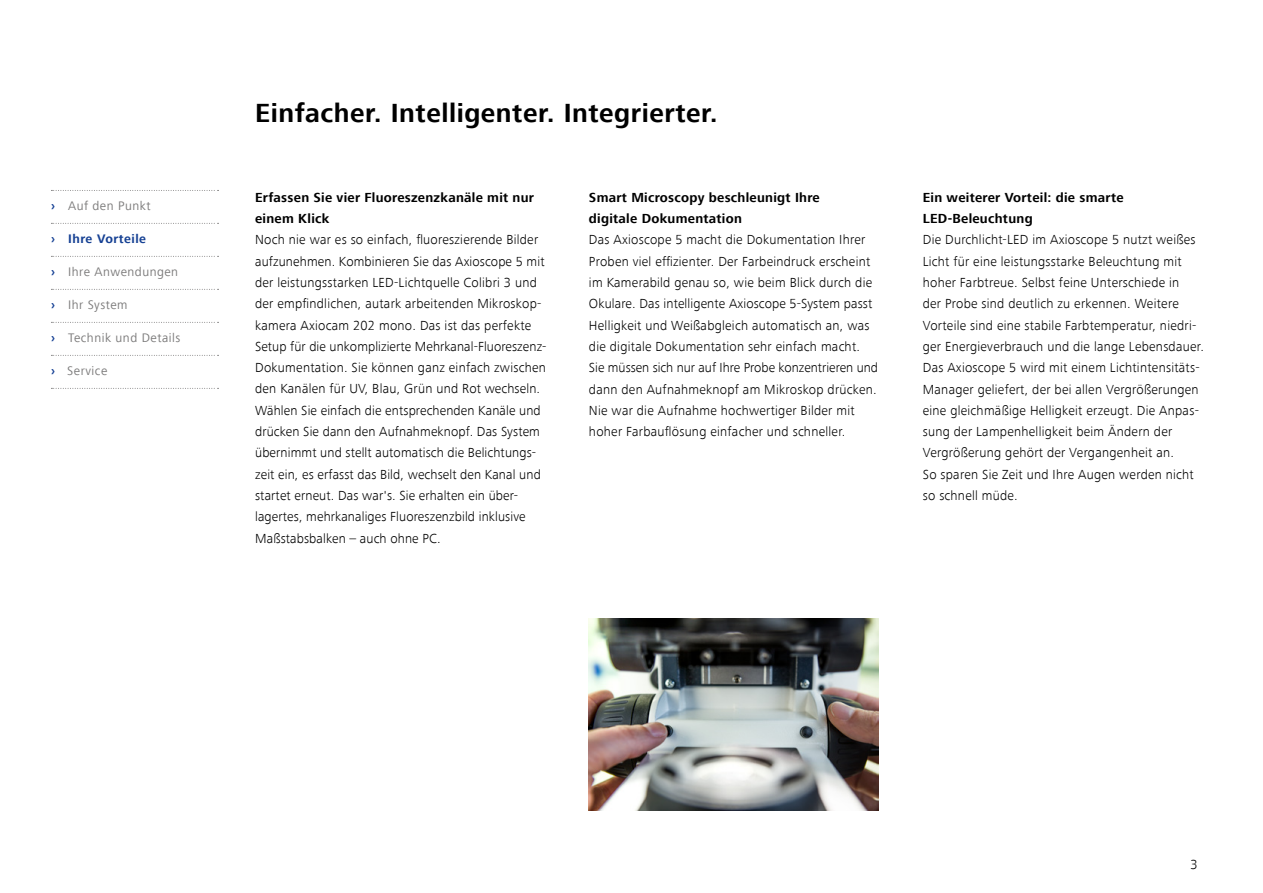
<style>
.page{position:relative;width:1263px;height:893px;background:#fff}
.page>*{position:absolute;margin:0;border:0;box-sizing:border-box;transform-origin:0 0}
.t1{font:700 27px "ZEISS Frutiger Next W1 G";letter-spacing:.02em;color:#000}
.t2{font:300 13.5px/21.3px "ZEISS Frutiger Next W1 G";letter-spacing:.02em;color:#000}
.t3{font:700 13.5px/21.3px "ZEISS Frutiger Next W1 G";letter-spacing:.02em;color:#000}
.t4{font:12.75px "ZEISS Frutiger Next W1 G";letter-spacing:.04em;color:#7c7b7b}
.t5{font:700 12.75px "ZEISS Frutiger Next W1 G";letter-spacing:.04em;color:#164194}
.s1{font-weight:700;color:#164194}
</style>
<div class="page">
<img style="left:589px;top:619px;width:289px;height:191px">
<svg style="left:51px;top:190px;width:168px;height:1px"></svg>
<svg style="left:51px;top:223px;width:168px;height:1px"></svg>
<svg style="left:51px;top:256px;width:168px;height:1px"></svg>
<svg style="left:51px;top:289px;width:168px;height:1px"></svg>
<svg style="left:51px;top:322px;width:168px;height:1px"></svg>
<svg style="left:51px;top:355px;width:168px;height:1px"></svg>
<svg style="left:51px;top:388px;width:168px;height:1px"></svg>
<p class="t4" style="left:51px;top:199px;width:101px"><span class="s1">›</span> Auf den Punkt</p>
<p class="t5" style="left:51px;top:232px;width:97px">› Ihre Vorteile</p>
<p class="t4" style="left:51px;top:265px;width:129px"><span class="s1">›</span> Ihre Anwendungen</p>
<p class="t4" style="left:51px;top:298px;width:78px"><span class="s1">›</span> Ihr System</p>
<p class="t4" style="left:51px;top:331px;width:131px"><span class="s1">›</span> Technik und Details</p>
<p class="t4" style="left:51px;top:364px;width:58px"><span class="s1">›</span> Service</p>
<h1 class="t1" style="left:255px;top:97px;width:464px">Einfacher. Intelligenter. Integrierter.</h1>
<p class="t3" style="left:255px;top:187px;width:280px">Erfassen Sie vier Fluoreszenzkanäle mit nur einem Klick</p>
<p class="t2" style="left:255px;top:229px;width:293px">Noch nie war es so einfach, fluoreszierende Bilder aufzunehmen. Kombinieren Sie das Axioscope 5 mit der leistungsstarken LED-Lichtquelle Colibri 3 und der empfindlichen, autark arbeitenden Mikroskop&shy;kamera Axiocam 202 mono. Das ist das perfekte Setup für die unkomplizierte Mehrkanal-Fluoreszenz-Dokumentation. Sie können ganz einfach zwischen den Kanälen für UV, Blau, Grün und Rot wechseln.<br>Wählen Sie einfach die entsprechenden Kanäle und drücken Sie dann den Aufnahmeknopf. Das System übernimmt und stellt automatisch die Belichtungs&shy;zeit ein, es erfasst das Bild, wechselt den Kanal und startet erneut. Das war's. Sie erhalten ein über&shy;lagertes, mehrkanaliges Fluoreszenzbild inklusive Maßstabsbalken – auch ohne PC.</p>
<p class="t3" style="left:589px;top:187px;width:232px">Smart Microscopy beschleunigt Ihre digitale Dokumentation</p>
<p class="t2" style="left:589px;top:229px;width:290px">Das Axioscope 5 macht die Dokumentation Ihrer Proben viel effizienter. Der Farbeindruck erscheint im Kamerabild genau so, wie beim Blick durch die Okulare. Das intelligente Axioscope 5-System passt Helligkeit und Weißabgleich automatisch an, was die digitale Dokumentation sehr einfach macht.<br>Sie müssen sich nur auf Ihre Probe konzentrieren und dann den Aufnahmeknopf am Mikroskop drücken.<br>Nie war die Aufnahme hochwertiger Bilder mit hoher Farbauflösung einfacher und schneller.</p>
<p class="t3" style="left:923px;top:187px;width:202px">Ein weiterer Vorteil: die smarte<br>LED-Beleuchtung</p>
<p class="t2" style="left:923px;top:229px;width:283px">Die Durchlicht-LED im Axioscope 5 nutzt weißes Licht für eine leistungsstarke Beleuchtung mit hoher Farbtreue. Selbst feine Unterschiede in<br>der Probe sind deutlich zu erkennen. Weitere Vorteile sind eine stabile Farbtemperatur, niedri&shy;ger Energieverbrauch und die lange Lebensdauer.<br>Das Axioscope 5 wird mit einem Lichtintensitäts-Manager geliefert, der bei allen Vergrößerungen eine gleichmäßige Helligkeit erzeugt. Die Anpas&shy;sung der Lampenhelligkeit beim Ändern der Vergrößerung gehört der Vergangenheit an.<br>So sparen Sie Zeit und Ihre Augen werden nicht so schnell müde.</p>
<p class="t2" style="left:1190px;top:853px;width:9px">3</p>
</div>
